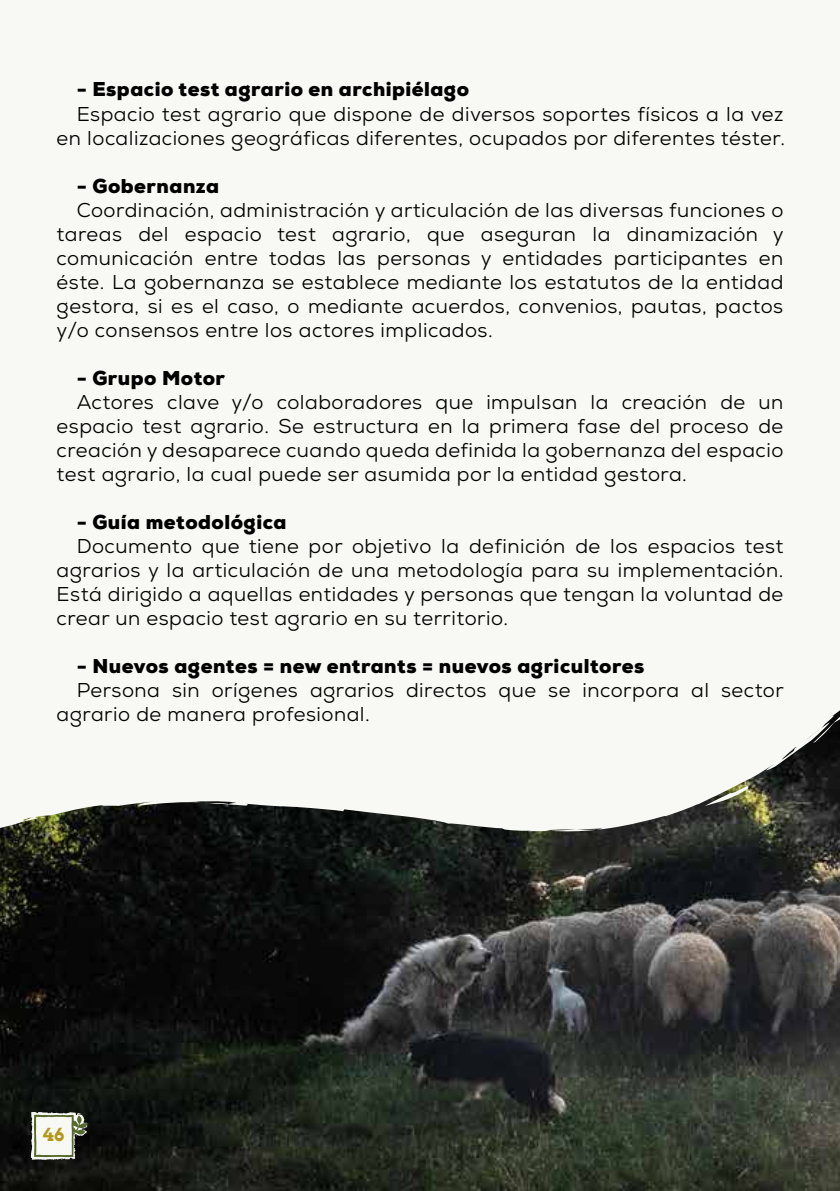
<style>
.page{position:relative;width:840px;height:1191px;background:#fff}
.page>*{position:absolute;margin:0;border:0;box-sizing:border-box;transform-origin:0 0}
.t1{font:20px/24px "Nexa";letter-spacing:.025em;color:#000;text-align:justify}
.t2{font:900 20px "Nexa";letter-spacing:.025em;color:#000}
.t3{font:700 18px "Arvo";color:#b29719}
</style>
<div class="page">
<div style="left:0;top:0;width:839px;height:1191px;background:#f8f8f4"></div>
<img style="left:0;top:711px;width:839px;height:480px">
<svg style="left:31px;top:1111px;width:58px;height:49px"></svg>
<p class="t2" style="left:77px;top:77px;width:394px">- Espacio test agrario en archipiélago</p>
<p class="t1" style="left:57px;top:102px;width:729px;text-align:right">Espacio test agrario que dispone de diversos soportes físicos a la vez en localizaciones geográficas diferentes, ocupados por diferentes téster.</p>
<p class="t2" style="left:77px;top:173px;width:144px">- Gobernanza</p>
<p class="t1" style="left:57px;top:198px;width:728px;text-indent:20px">Coordinación, administración y articulación de las diversas funciones o tareas del espacio test agrario, que aseguran la dinamización y comunicación entre todas las personas y entidades participantes en éste. La gobernanza se establece mediante los estatutos de la entidad gestora, si es el caso, o mediante acuerdos, convenios, pautas, pactos y/o consensos entre los actores implicados.</p>
<p class="t2" style="left:77px;top:365px;width:150px">- Grupo Motor</p>
<p class="t1" style="left:57px;top:390px;width:727px;text-indent:20px">Actores clave y/o colaboradores que impulsan la creación de un espacio test agrario. Se estructura en la primera fase del proceso de creación y desaparece cuando queda definida la gobernanza del espacio test agrario, la cual puede ser asumida por la entidad gestora.</p>
<p class="t2" style="left:77px;top:509px;width:211px">- Guía metodológica</p>
<p class="t1" style="left:57px;top:534px;width:727px;text-indent:20px">Documento que tiene por objetivo la definición de los espacios test agrarios y la articulación de una metodología para su implementación.<br>Está dirigido a aquellas entidades y personas que tengan la voluntad de crear un espacio test agrario en su territorio.</p>
<p class="t2" style="left:77px;top:653px;width:569px">- Nuevos agentes = new entrants = nuevos agricultores</p>
<p class="t1" style="left:57px;top:678px;width:728px;text-indent:20px">Persona sin orígenes agrarios directos que se incorpora al sector agrario de manera profesional.</p>
<p class="t3" style="left:43px;top:1124px;width:23px">46</p>
</div>
